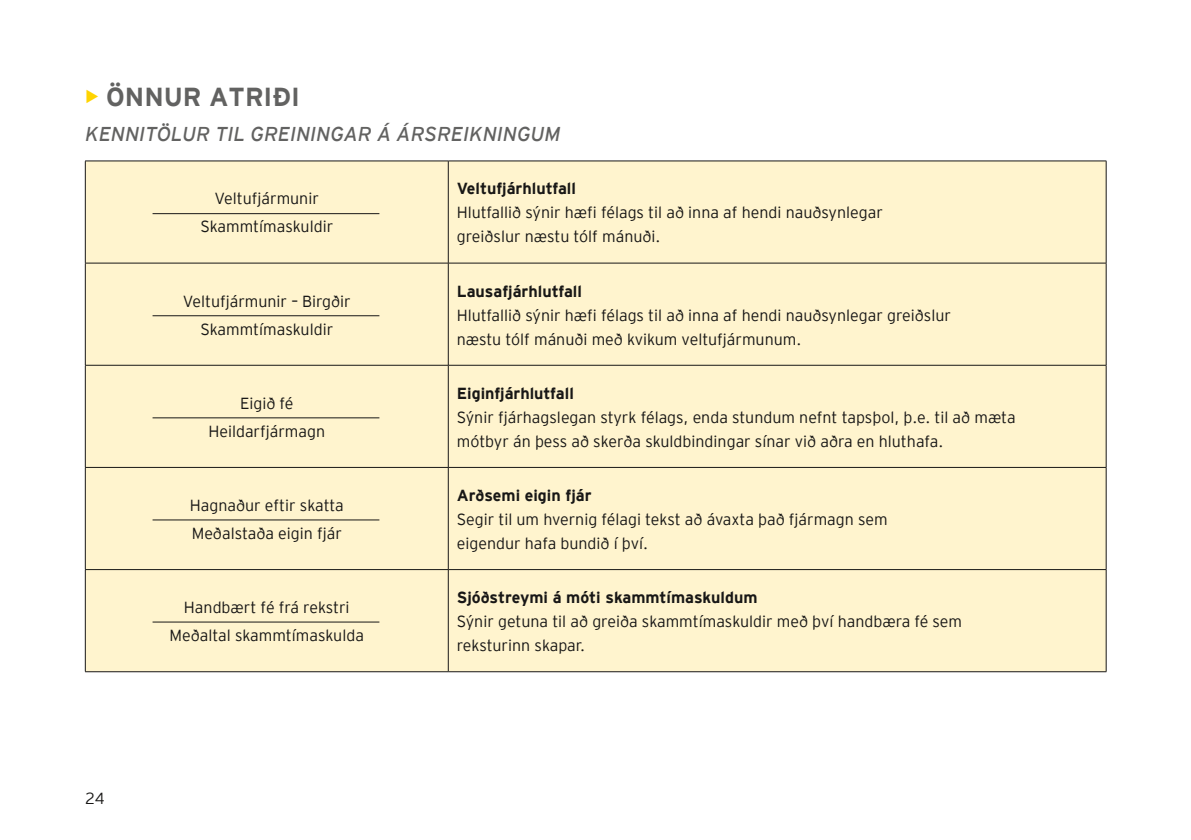
<style>
.page{position:relative;width:1191px;height:840px;background:#fff}
.page>*{position:absolute;margin:0;border:0;box-sizing:border-box;transform-origin:0 0}
.t1{font:700 26px "EY Interstate";color:#626261}
.t2{font:italic 20px "EY Interstate";color:#626261}
.t3{font:300 16px/28px "EY Interstate";color:#181716}
.t4{font:700 16px "EY Interstate";color:#181716}
.s1{color:#ffd400}
</style>
<div class="page">
<div style="left:86px;top:161px;width:1019px;height:510px;background:#fff4ce"></div>
<hr style="left:85px;top:160px;width:363px;height:1px;background:#181716">
<hr style="left:85px;top:161px;width:1px;height:102px;background:#181716">
<hr style="left:448px;top:160px;width:658px;height:1px;background:#181716">
<hr style="left:448px;top:161px;width:1px;height:102px;background:#181716">
<hr style="left:1105px;top:161px;width:1px;height:102px;background:#181716">
<hr style="left:448px;top:262px;width:658px;height:1px;background:#181716">
<hr style="left:1105px;top:263px;width:1px;height:102px;background:#181716">
<hr style="left:85px;top:263px;width:1px;height:102px;background:#181716">
<hr style="left:448px;top:263px;width:1px;height:102px;background:#181716">
<hr style="left:448px;top:365px;width:658px;height:1px;background:#181716">
<hr style="left:1105px;top:365px;width:1px;height:102px;background:#181716">
<hr style="left:85px;top:365px;width:1px;height:102px;background:#181716">
<hr style="left:448px;top:365px;width:1px;height:102px;background:#181716">
<hr style="left:448px;top:467px;width:658px;height:1px;background:#181716">
<hr style="left:1105px;top:467px;width:1px;height:102px;background:#181716">
<hr style="left:448px;top:569px;width:658px;height:1px;background:#181716">
<hr style="left:1105px;top:569px;width:1px;height:102px;background:#181716">
<hr style="left:85px;top:467px;width:1px;height:102px;background:#181716">
<hr style="left:448px;top:467px;width:1px;height:102px;background:#181716">
<hr style="left:85px;top:569px;width:1px;height:102px;background:#181716">
<hr style="left:448px;top:569px;width:1px;height:102px;background:#181716">
<hr style="left:85px;top:262px;width:363px;height:1px;background:#181716">
<hr style="left:85px;top:365px;width:363px;height:1px;background:#181716">
<hr style="left:85px;top:467px;width:363px;height:1px;background:#181716">
<hr style="left:85px;top:569px;width:363px;height:1px;background:#181716">
<hr style="left:85px;top:671px;width:363px;height:1px;background:#181716">
<hr style="left:448px;top:671px;width:658px;height:1px;background:#181716">
<hr style="left:153px;top:621px;width:226px;height:1px;background:#181716">
<hr style="left:153px;top:519px;width:226px;height:1px;background:#181716">
<hr style="left:153px;top:417px;width:226px;height:1px;background:#181716">
<hr style="left:153px;top:315px;width:226px;height:1px;background:#181716">
<hr style="left:153px;top:213px;width:226px;height:1px;background:#181716">
<h1 class="t1" style="left:85px;top:78px;width:216px"><span class="s1">•</span> ÖNNUR ATRIÐI</h1>
<p class="t2" style="left:85px;top:120px;width:477px">KENNITÖLUR TIL GREININGAR Á ÁRSREIKNINGUM</p>
<p class="t3" style="left:85px;top:782px;width:21px">24</p>
<p class="t3" style="left:200px;top:184px;width:134px;text-align:center">Veltufjármunir<br>Skammtímaskuldir</p>
<p class="t3" style="left:183px;top:286px;width:169px;text-align:center">Veltufjármunir – Birgðir<br>Skammtímaskuldir</p>
<p class="t3" style="left:208px;top:388px;width:118px;text-align:center">Eigið fé<br>Heildarfjármagn</p>
<p class="t3" style="left:190px;top:490px;width:155px">Hagnaður eftir skatta<br>Meðalstaða eigin fjár</p>
<p class="t3" style="left:170px;top:592px;width:196px;text-align:center">Handbært fé frá rekstri<br>Meðaltal skammtímaskulda</p>
<p class="t4" style="left:457px;top:177px;width:121px">Veltufjárhlutfall</p>
<p class="t3" style="left:457px;top:200px;width:428px;line-height:24px">Hlutfallið sýnir hæfi félags til að inna af hendi nauðsynlegar greiðslur næstu tólf mánuði.</p>
<p class="t4" style="left:457px;top:279px;width:127px">Lausafjárhlutfall</p>
<p class="t3" style="left:457px;top:302px;width:496px;line-height:24px">Hlutfallið sýnir hæfi félags til að inna af hendi nauðsynlegar greiðslur næstu tólf mánuði með kvikum veltufjármunum.</p>
<p class="t4" style="left:457px;top:381px;width:119px">Eiginfjárhlutfall</p>
<p class="t3" style="left:457px;top:404px;width:560px;line-height:24px">Sýnir fjárhagslegan styrk félags, enda stundum nefnt tapsþol, þ.e. til að mæta mótbyr án þess að skerða skuldbindingar sínar við aðra en hluthafa.</p>
<p class="t4" style="left:457px;top:483px;width:136px">Arðsemi eigin fjár</p>
<p class="t3" style="left:457px;top:506px;width:432px;line-height:24px">Segir til um hvernig félagi tekst að ávaxta það fjármagn sem eigendur hafa bundið í því.</p>
<p class="t4" style="left:457px;top:585px;width:302px">Sjóðstreymi á móti skammtímaskuldum</p>
<p class="t3" style="left:457px;top:608px;width:507px;line-height:24px">Sýnir getuna til að greiða skammtímaskuldir með því handbæra fé sem reksturinn skapar.</p>
</div>
